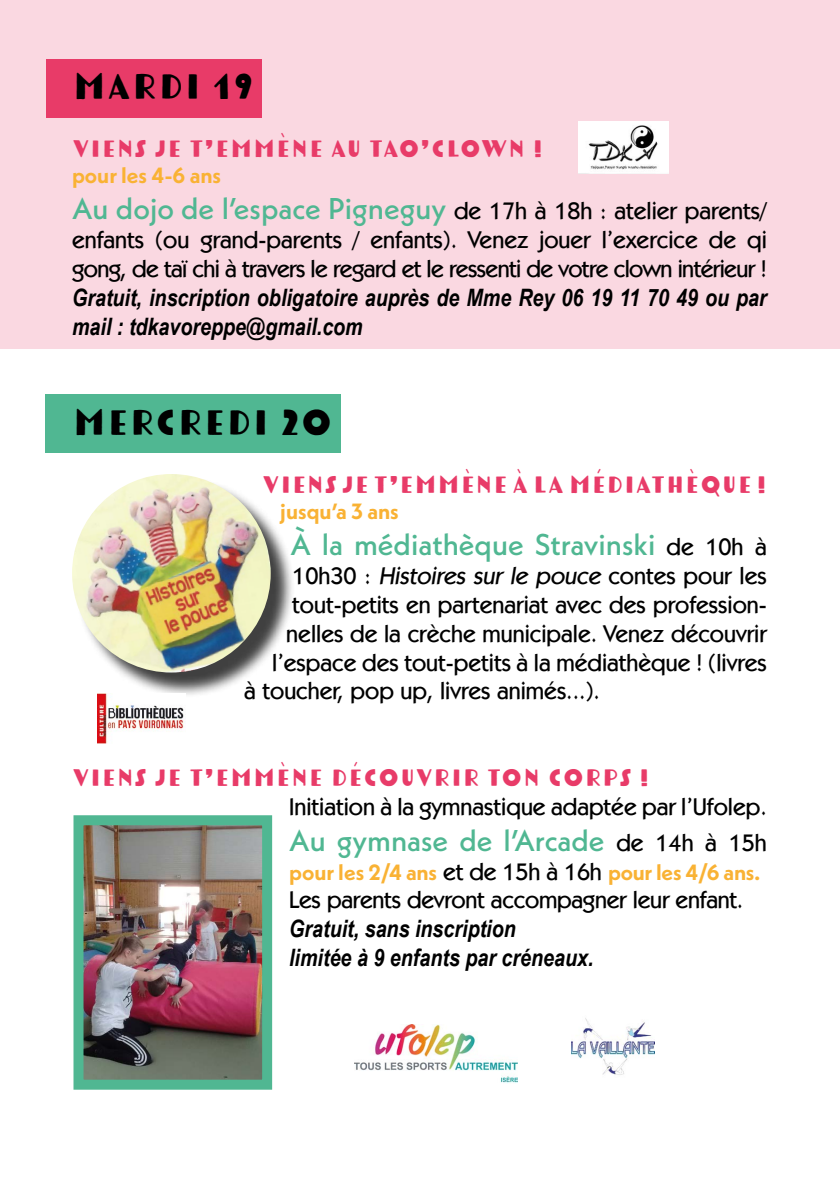
<style>
.page{position:relative;width:840px;height:1191px;background:#fff}
.page>*{position:absolute;margin:0;border:0;box-sizing:border-box;transform-origin:0 0}
.t1{font:36px "Tomarik Display";color:#000}
.t2{font:500 30px "Neue Kabel";color:#50b792}
.t3{font:500 24px/28.8px "Kabel IT Cby BT";color:#000;text-align:justify}
.t4{font:italic 700 24px/28.8px "Arial Narrow";color:#000}
.t5{font:24px "Tomarik Display";color:#e83b68}
.t6{font:700 22px "Neue Kabel";color:#f9b234}
.s1{font-family:"Neue Kabel";font-size:30px;color:#50b792}
.s2{font-family:"Kabel IT Cby BT";font-size:24px;color:#000}
.s3{font-style:italic}
.s4{font-family:"Kabel IT Cby BT";font-weight:500;font-size:24px;color:#000}
</style>
<div class="page">
<div style="left:45px;top:394px;width:295px;height:59px;background:#50b792"></div>
<div style="left:0;top:0;width:839px;height:349px;background:#fad8e1"></div>
<div style="left:46px;top:59px;width:216px;height:59px;background:#e83b68"></div>
<img style="left:354px;top:1024px;width:163px;height:59px">
<img style="left:571px;top:1018px;width:83px;height:57px">
<img style="left:578px;top:122px;width:90px;height:51px">
<div style="left:76px;top:477px;width:219px;height:220px;background:#000;opacity:.75"></div>
<img style="left:72px;top:474px;width:198px;height:198px;border-radius:99px">
<img style="left:97px;top:693px;width:88px;height:50px">
<img style="left:84px;top:826px;width:177px;height:252px">
<div style="left:73px;top:815px;width:199px;height:274px;border:10px solid #50b792"></div>
<h1 class="t1" style="left:72px;top:56px;width:184px">MARDI 19</h1>
<p class="t5" style="left:72px;top:128px;width:472px">VIENS JE T’EMMÈNE AU TAO’CLOWN !</p>
<p class="t6" style="left:72px;top:162px;width:150px">pour les 4-6 ans</p>
<p class="t3" style="left:72px;top:196px;width:696px"><span class="s1">Au dojo de l’espace Pigneguy</span> de 17h à 18h : atelier parents/ enfants (ou grand-parents / enfants). Venez jouer l’exercice de qi gong, de taï chi à travers le regard et le ressenti de votre clown intérieur !</p>
<p class="t4" style="left:72px;top:282px;width:696px">Gratuit, inscription obligatoire auprès de Mme Rey 06 19 11 70 49 ou par mail : tdkavoreppe@gmail.com</p>
<h1 class="t1" style="left:72px;top:392px;width:262px">MERCREDI 20</h1>
<p class="t5" style="left:262px;top:464px;width:505px">VIENS JE T’EMMÈNE À LA MÉDIATHÈQUE !</p>
<p class="t6" style="left:280px;top:498px;width:120px">jusqu’a 3 ans</p>
<p class="t2" style="left:290px;top:526px;width:477px">À la médiathèque Stravinski <span class="s2">de 10h à</span></p>
<p class="t3" style="left:292px;top:561px;width:475px">1 0 h 3 0 : <span class="s3">Histoires sur le pouce</span> co ntes p o u r l es</p>
<p class="t3" style="left:292px;top:590px;width:476px">tout-petits en partenariat avec des profession-</p>
<p class="t3" style="left:286px;top:618px;width:482px">nelles de la crèche municipale. Venez découvrir</p>
<p class="t3" style="left:272px;top:647px;width:496px">l’espace des tout-petits à la médiathèque ! (livres</p>
<p class="t3" style="left:244px;top:676px;width:357px">à toucher, pop up, livres animés...).</p>
<p class="t5" style="left:72px;top:757px;width:578px">VIENS JE T’EMMÈNE DÉCOUVRIR TON CORPS !</p>
<p class="t3" style="left:289px;top:791px;width:479px">Initiation à la gymnastique adaptée par l’Ufolep.</p>
<p class="t2" style="left:289px;top:821px;width:479px">Au gymnase de l’Arcade <span class="s2">de 14h à 15h</span></p>
<p class="t6" style="left:289px;top:858px;width:472px">pour les 2/4 ans <span class="s4">et de 15h à 16h</span> pour les 4/6 ans.</p>
<p class="t3" style="left:289px;top:885px;width:455px">Les parents devront accompagner leur enfant.</p>
<p class="t4" style="left:289px;top:913px;width:306px">Gratuit, sans inscription<br>limitée à 9 enfants par créneaux.</p>
</div>
